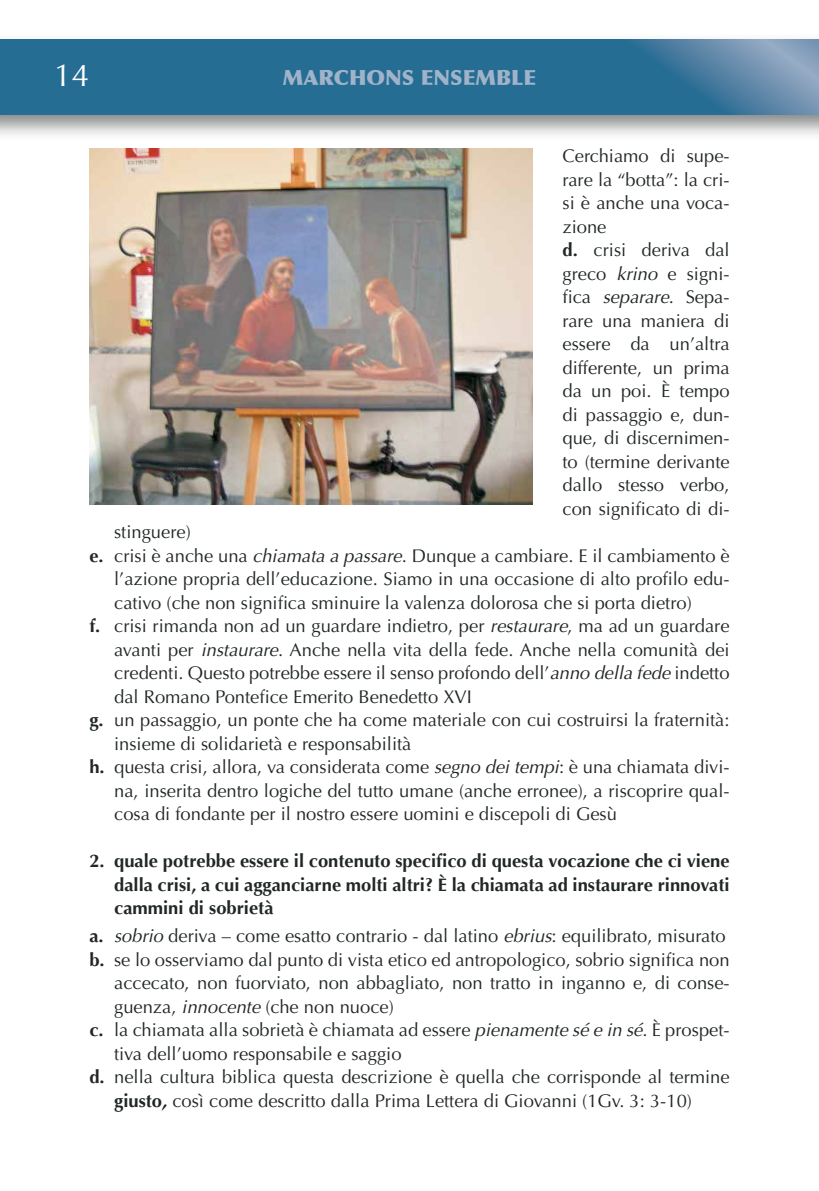
<style>
.page{position:relative;width:819px;height:1191px;background:#fff}
.page>*{position:absolute;margin:0;border:0;box-sizing:border-box;transform-origin:0 0}
.t1{font:31.5px "Optima";color:#fff}
.t2{font:900 21px "Optima";color:#a0b3c9}
.t3{font:18.38px/23.4px "Optima";color:#202724}
.t4{font:700 18.38px/23.4px "Optima";color:#202724;text-align:justify}
.s1{font-weight:700}
.s2{font-style:italic}
.s3{font-weight:700;font-style:italic}
</style>
<div class="page">
<div style="left:0;top:33px;width:819px;height:108px;background:#202724;opacity:.55"></div>
<svg style="left:0;top:40px;width:819px;height:74px;background:#2f7297"></svg>
<img style="left:89px;top:149px;width:443px;height:355px">
<h1 class="t1" style="left:54px;top:57px;width:37px">14</h1>
<p class="t2" style="left:283px;top:65px;width:255px">MARCHONS ENSEMBLE</p>
<p class="t3" style="left:562px;top:145px;width:169px">Cerchiamo di supe&shy;rare la “botta”: la cri&shy;si è anche una voca&shy;zione<br><span class="s1">d.</span> crisi deriva dal greco <span class="s2">krino</span> e signi&shy;fica <span class="s2">separare</span>. Sepa&shy;rare una maniera di essere da un’altra differente, un prima da un poi. È tempo di passaggio e, dun&shy;que, di discernimen&shy;to (termine derivante dallo stesso verbo, con significato di di-</p>
<p class="t3" style="left:114px;top:520px;width:78px">stinguere)</p>
<p class="t3" style="left:89px;top:544px;width:641px"><span class="s1">e.</span> crisi è anche una <span class="s2">chiamata a passare</span>. Dunque a cambiare. E il cambiamento è</p>
<p class="t3" style="left:114px;top:567px;width:617px">l’azione propria dell’educazione. Siamo in una occasione di alto profilo edu-</p>
<p class="t3" style="left:114px;top:591px;width:579px">cativo (che non significa sminuire la valenza dolorosa che si porta dietro)</p>
<p class="t3" style="left:89px;top:614px;width:641px"><span class="s1">f.</span> crisi rimanda non ad un guardare indietro, per <span class="s2">restaurare</span>, ma ad un guardare</p>
<p class="t3" style="left:114px;top:638px;width:617px">avanti per <span class="s2">instaurare</span>. Anche nella vita della fede. Anche nella comunità dei</p>
<p class="t3" style="left:114px;top:661px;width:617px">credenti. Questo potrebbe essere il senso profondo dell’<span class="s2">anno della fede</span> indetto</p>
<p class="t3" style="left:114px;top:685px;width:359px">dal Romano Pontefice Emerito Benedetto XVI</p>
<p class="t3" style="left:89px;top:708px;width:641px"><span class="s1">g.</span> un passaggio, un ponte che ha come materiale con cui costruirsi la fraternità:</p>
<p class="t3" style="left:114px;top:732px;width:299px">insieme di solidarietà e responsabilità</p>
<p class="t3" style="left:89px;top:755px;width:641px"><span class="s1">h.</span> questa crisi, allora, va considerata come <span class="s2">segno dei tempi</span>: è una chiamata divi-</p>
<p class="t3" style="left:114px;top:779px;width:617px">na, inserita dentro logiche del tutto umane (anche erronee), a riscoprire qual-</p>
<p class="t3" style="left:114px;top:802px;width:504px">cosa di fondante per il nostro essere uomini e discepoli di Gesù</p>
<p class="t4" style="left:114px;top:849px;width:617px;text-indent:-25px">2. quale potrebbe essere il contenuto specifico di questa vocazione che ci viene dalla crisi, a cui agganciarne molti altri? È la chiamata ad instaurare rinnovati cammini di sobrietà</p>
<p class="t3" style="left:89px;top:924px;width:638px"><span class="s1">a.</span> <span class="s2">sobrio</span> deriva – come esatto contrario - dal latino <span class="s2">ebrius</span>: equilibrato, misurato</p>
<p class="t3" style="left:89px;top:948px;width:641px"><span class="s1">b.</span> se lo osserviamo dal punto di vista etico ed antropologico, sobrio significa non</p>
<p class="t3" style="left:114px;top:971px;width:617px">accecato, non fuorviato, non abbagliato, non tratto in inganno e, di conse-</p>
<p class="t3" style="left:114px;top:995px;width:281px">guenza, <span class="s2">innocente</span> (che non nuoce)</p>
<p class="t3" style="left:89px;top:1018px;width:641px"><span class="s1">c.</span> la chiamata alla sobrietà è chiamata ad essere <span class="s2">pienamente sé e in sé</span>. È prospet-</p>
<p class="t3" style="left:114px;top:1042px;width:289px">tiva dell’uomo responsabile e saggio</p>
<p class="t3" style="left:89px;top:1065px;width:641px"><span class="s1">d.</span> nella cultura biblica questa descrizione è quella che corrisponde al termine</p>
<p class="t3" style="left:114px;top:1089px;width:579px"><span class="s1">giusto</span><span class="s3">,</span> così come descritto dalla Prima Lettera di Giovanni (1Gv. 3: 3-10)</p>
</div>
